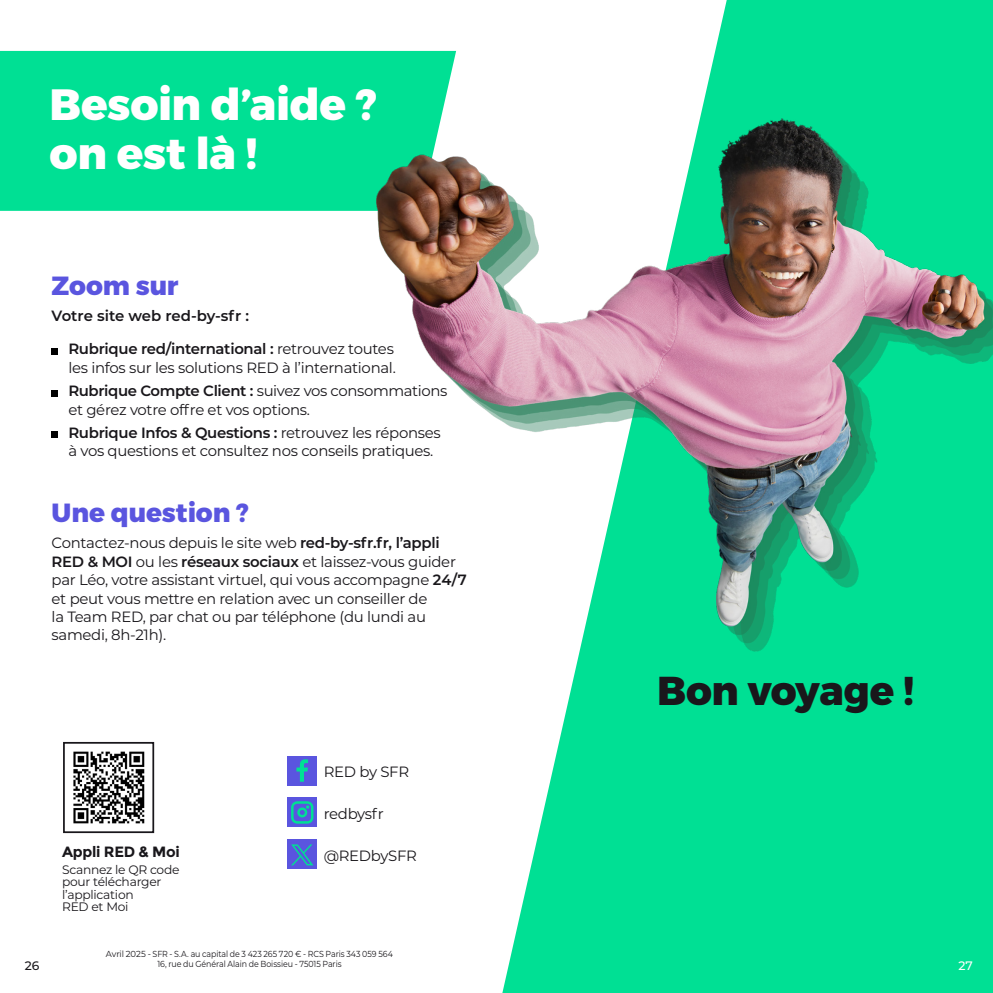
<style>
.page{position:relative;width:993px;height:993px;background:#fff}
.page>*{position:absolute;margin:0;border:0;box-sizing:border-box;transform-origin:0 0}
.t1{font:800 43.75px/48.1px "Montserrat";letter-spacing:-.01em;color:#fff}
.t2{font:800 40.25px "Montserrat";letter-spacing:-.01em;color:#19171b}
.t3{font:800 26.25px "Montserrat";letter-spacing:-.005em;color:#5a55df}
.t4{font:14.88px/18.4px "Montserrat";letter-spacing:-.02em;color:#19171b}
.t5{font:600 14.88px "Montserrat";color:#19171b}
.t6{font:700 14.88px "Montserrat";letter-spacing:-.02em;color:#19171b}
.t7{font:12.25px/12.2px "Montserrat";letter-spacing:-.02em;color:#19171b}
.t8{font:500 12.25px "Montserrat";color:#19171b}
.t9{font:500 12.25px "Montserrat";color:#fff}
.t10{font:8.75px/10.5px "Montserrat";letter-spacing:-.01em;color:#19171b;text-align:center}
.s1{font-weight:600}
</style>
<div class="page">
<div style="left:0;top:51px;width:456px;height:160px;background:#00e094"></div>
<svg style="left:502px;top:0;width:490px;height:992px;background:#24e4a3"></svg>
<img style="left:299px;top:68px;width:693px;height:617px">
<svg style="left:52px;top:348px;width:6px;height:6px"></svg>
<svg style="left:52px;top:390px;width:6px;height:6px"></svg>
<div style="left:52px;top:431px;width:6px;height:7px;background:#000"></div>
<img style="left:73px;top:751px;width:72px;height:73px">
<div style="left:63px;top:741px;width:91px;height:91px;border:2px solid #19171b"></div>
<svg style="left:287px;top:797px;width:30px;height:30px"></svg>
<svg style="left:287px;top:839px;width:30px;height:30px"></svg>
<svg style="left:287px;top:756px;width:30px;height:30px"></svg>
<h1 class="t1" style="left:50px;top:82px;width:329px">Besoin d’aide ? on est là !</h1>
<h3 class="t3" style="left:52px;top:269px;width:128px">Zoom sur</h3>
<p class="t5" style="left:52px;top:305px;width:199px">Votre site web red-by-sfr :</p>
<p class="t4" style="left:68px;top:339px;width:329px"><span class="s1">Rubrique red/international :</span> retrouvez toutes les infos sur les solutions RED à l’international.</p>
<p class="t4" style="left:68px;top:381px;width:380px"><span class="s1">Rubrique Compte Client :</span> suivez vos consommations et gérez votre offre et vos options.</p>
<p class="t4" style="left:68px;top:423px;width:374px"><span class="s1">Rubrique Infos &amp; Questions :</span> retrouvez les réponses à vos questions et consultez nos conseils pratiques.</p>
<h3 class="t3" style="left:52px;top:496px;width:199px">Une question ?</h3>
<p class="t4" style="left:52px;top:533px;width:416px">Contactez-nous depuis le site web <span class="s1">red-by-sfr.fr, l’appli RED &amp; MOI</span> ou les <span class="s1">réseaux sociaux</span> et laissez-vous guider par Léo, votre assistant virtuel, qui vous accompagne <span class="s1">24/7 </span>et peut vous mettre en relation avec un conseiller de<br>la Team RED, par chat ou par téléphone (du lundi au samedi, 8h-21h).</p>
<p class="t4" style="left:323px;top:761px;width:87px">RED by SFR</p>
<p class="t4" style="left:323px;top:803px;width:62px">redbysfr</p>
<p class="t6" style="left:62px;top:842px;width:119px">Appli RED &amp; Moi</p>
<p class="t4" style="left:323px;top:845px;width:95px">@REDbySFR</p>
<p class="t7" style="left:62px;top:863px;width:119px">Scannez le QR code pour télécharger l’application<br>RED et Moi</p>
<h2 class="t2" style="left:657px;top:665px;width:258px">Bon voyage !</h2>
<p class="t10" style="left:106px;top:947px;width:288px">Avril 2025 - SFR - S.A. au capital de 3 423 265 720 € - RCS Paris 343 059 564<br>16, rue du Général Alain de Boissieu - 75015 Paris</p>
<p class="t8" style="left:25px;top:956px;width:16px">26</p>
<p class="t9" style="left:958px;top:956px;width:16px">27</p>
</div>
